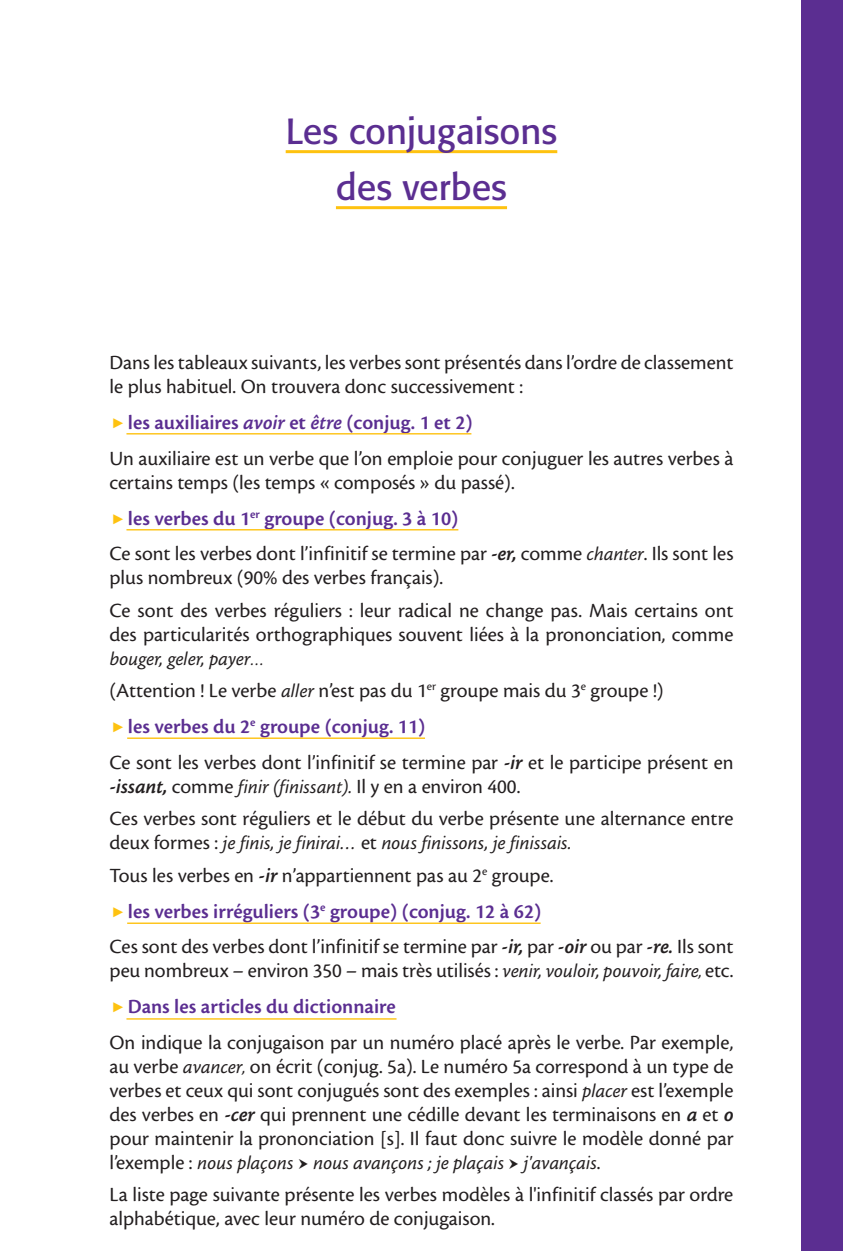
<style>
.page{position:relative;width:843px;height:1251px;background:#fff}
.page>*{position:absolute;margin:0;border:0;box-sizing:border-box;transform-origin:0 0}
.t1{font:36px/56px "Formata";color:#5b2e91;text-align:center}
.t2{font:21px/24px "Cronos MM 408 10";color:#231f20}
.t3{font:21px "Cronos MM 574 10";color:#5b2e91}
.t4{font:20px "Cronos MM It 408 10";color:#231f20}
.s1{font-family:"Cronos MM It 574 10"}
.s2{font-family:"Cronos MM It 408 10";font-size:20px}
.s3{font-family:"Cronos MM It 408 8";font-size:17px}
.s4{font-family:"Cronos MM 408 10";font-size:21px}
</style>
<div class="page">
<div style="left:801px;top:0;width:41px;height:1251px;background:#5b2e91"></div>
<hr style="left:285px;top:150px;width:272px;height:3px;background:#fec210">
<hr style="left:336px;top:206px;width:171px;height:3px;background:#fec210">
<hr style="left:126px;top:433px;width:345px;height:1px;background:#fec210">
<hr style="left:126px;top:529px;width:332px;height:1px;background:#fec210">
<hr style="left:127px;top:737px;width:298px;height:2px;background:#fec210">
<hr style="left:127px;top:922px;width:413px;height:2px;background:#fec210">
<hr style="left:126px;top:1018px;width:270px;height:1px;background:#fec210">
<h1 class="t1" style="left:285px;top:103px;width:273px">Les conjugaisons des verbes</h1>
<p class="t2" style="left:109px;top:351px;width:625px">Dans les tableaux suivants, les verbes sont présentés dans l’ordre de classement le plus habituel. On trouvera donc successivement :</p>
<p class="t3" style="left:128px;top:412px;width:346px">les auxiliaires <span class="s1">avoir</span> et <span class="s1">être</span> (conjug. 1 et 2)</p>
<p class="t2" style="left:109px;top:446px;width:625px">Un auxiliaire est un verbe que l’on emploie pour conjuguer les autres verbes à certains temps (les temps « composés » du passé).</p>
<p class="t3" style="left:128px;top:507px;width:332px">les verbes du 1<sup>er</sup> groupe (conjug. 3 à 10)</p>
<p class="t2" style="left:109px;top:542px;width:625px">Ce sont les verbes dont l’infinitif se termine par <span class="s1">-er,</span> comme <span class="s2">chanter</span>. Ils sont les plus nombreux (90% des verbes français).</p>
<p class="t2" style="left:109px;top:598px;width:625px">Ce sont des verbes réguliers : leur radical ne change pas. Mais certains ont des particularités orthographiques souvent liées à la prononciation, comme</p>
<p class="t4" style="left:109px;top:648px;width:156px">bouger, geler, payer<span class="s3">…</span></p>
<p class="t2" style="left:109px;top:679px;width:555px">(Attention ! Le verbe <span class="s2">aller</span> n’est pas du 1<sup>er</sup> groupe mais du 3<sup>e</sup> groupe !)</p>
<p class="t3" style="left:128px;top:716px;width:299px">les verbes du 2<sup>e</sup> groupe (conjug. 11)</p>
<p class="t2" style="left:109px;top:750px;width:625px">Ce sont les verbes dont l’infinitif se termine par <span class="s1">-ir</span> et le participe présent en <span class="s1">-issant,</span> comme <span class="s2">finir (finissant).</span> Il y en a environ 400.</p>
<p class="t2" style="left:109px;top:807px;width:625px">Ces verbes sont réguliers et le début du verbe présente une alternance entre</p>
<p class="t4" style="left:109px;top:832px;width:463px"><span class="s4">deux formes :</span> je finis, je finirai… <span class="s4">et</span> nous finissons, je finissais.</p>
<p class="t2" style="left:109px;top:863px;width:445px">Tous les verbes en <span class="s1">-ir</span> n’appartiennent pas au 2<sup>e</sup> groupe.</p>
<p class="t3" style="left:128px;top:900px;width:415px">les verbes irréguliers (3<sup>e</sup> groupe) (conjug. 12 à 62)</p>
<p class="t2" style="left:109px;top:935px;width:625px">Ces sont des verbes dont l’infinitif se termine par <span class="s1">-ir,</span> par <span class="s1">-oir</span> ou par <span class="s1">-re.</span> Ils sont peu nombreux – environ 350 – mais très utilisés : <span class="s2">venir, vouloir, pouvoir, faire</span><span class="s3">,</span> etc.</p>
<p class="t3" style="left:128px;top:996px;width:269px">Dans les articles du dictionnaire</p>
<p class="t2" style="left:109px;top:1030px;width:625px;text-align:justify">On indique la conjugaison par un numéro placé après le verbe. Par exemple, au verbe <span class="s2">avancer</span><span class="s3">,</span> on écrit (conjug. 5a). Le numéro 5a correspond à un type de verbes et ceux qui sont conjugués sont des exemples : ainsi <span class="s2">placer</span> est l’exemple des verbes en <span class="s1">-cer</span> qui prennent une cédille devant les terminaisons en <span class="s1">a</span> et <span class="s1">o </span>pour maintenir la prononciation [s]. Il faut donc suivre le modèle donné par</p>
<p class="t4" style="left:109px;top:1152px;width:492px"><span class="s4">l’exemple :</span> nous plaçons nous avançons ; je plaçais j'avançais<span class="s4">.</span></p>
<p class="t2" style="left:109px;top:1183px;width:625px">La liste page suivante présente les verbes modèles à l'infinitif classés par ordre alphabétique, avec leur numéro de conjugaison.</p>
</div>
